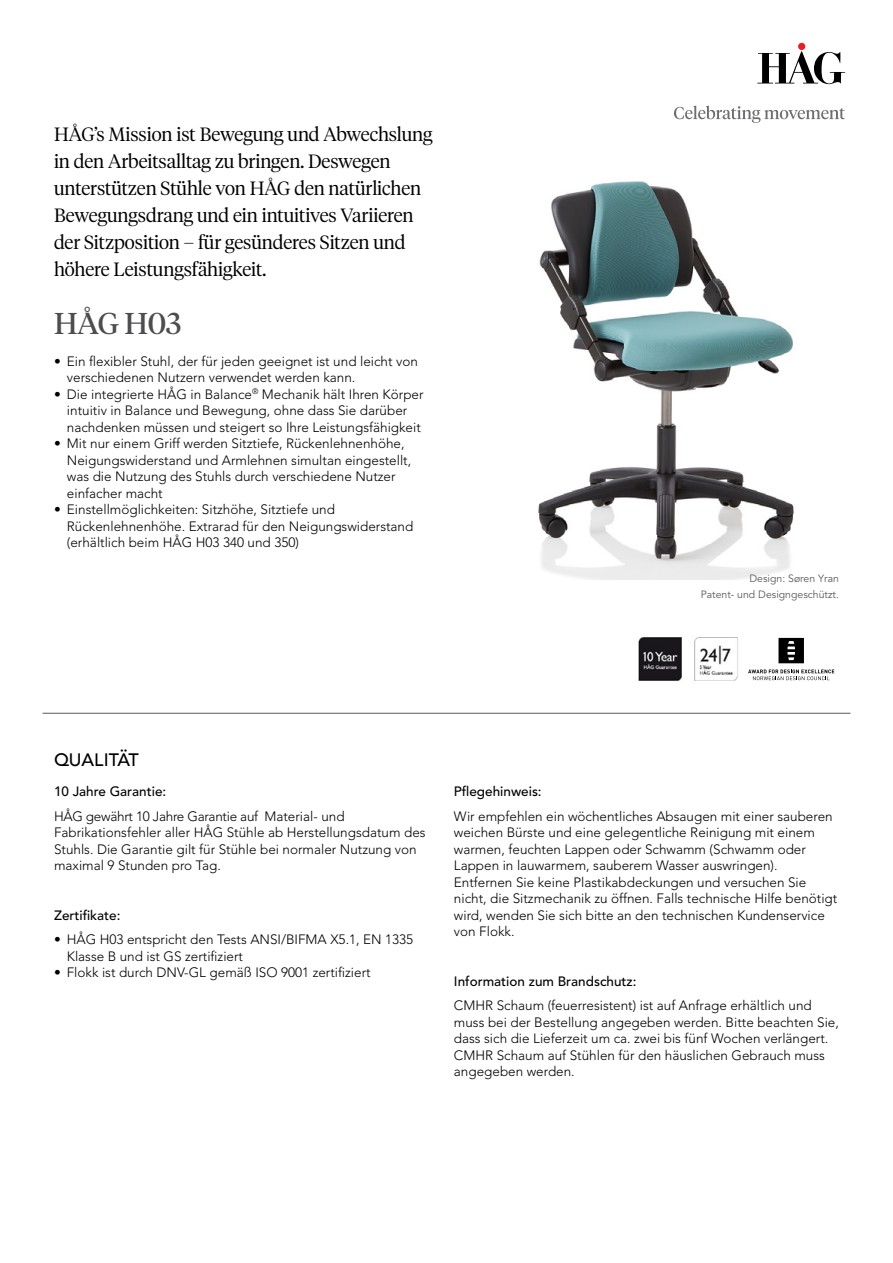
<style>
.page{position:relative;width:893px;height:1263px;background:#fff}
.page>*{position:absolute;margin:0;border:0;box-sizing:border-box;transform-origin:0 0}
.HÅG___Headline_Small{font:30px "Tiempos Headline";letter-spacing:-.01em;color:#4d4d4f}
.HÅG___Headline_Small-2{font:300 19.2px/27px "Tiempos Headline";letter-spacing:-.005em;color:#000}
.HÅG___Body_Copy_10pt{font:500 18px "Avenir";color:#000}
.Bullet_points{font:300 13.5px/16.5px "Avenir LT Std";color:#000}
.HÅG___Body_Copy_10pt-2{font:500 13.5px "Avenir LT Std";color:#000}
.HÅG___Body_Copy_10pt-3{font:10.5px "Avenir LT Std";color:#58595b}
</style>
<div class="page">
<img style="left:538px;top:181px;width:256px;height:398px">
<svg style="left:778px;top:638px;width:26px;height:25px"></svg>
<svg style="left:748px;top:669px;width:86px;height:11px"></svg>
<img style="left:638px;top:637px;width:100px;height:44px">
<hr style="left:43px;top:713px;width:807px;height:1px;background:#58595b">
<div style="left:798px;top:43px;width:7px;height:7px;background:#ed1d24;border-radius:50%"></div>
<svg style="left:757px;top:51px;width:88px;height:33px"></svg>
<svg style="left:674px;top:106px;width:171px;height:17px"></svg>
<p class="HÅG___Headline_Small-2" style="left:54px;top:119px;width:380px">HÅG’s Mission ist Bewegung und Abwechslung in den Arbeitsalltag zu bringen. Deswegen unterstützen Stühle von HÅG den natürlichen Bewegungsdrang und ein intuitives Variieren der Sitzposition – für gesünderes Sitzen und höhere Leistungsfähigkeit.</p>
<p class="HÅG___Headline_Small" style="left:54px;top:303px;width:128px">HÅG H03</p>
<p class="Bullet_points" style="left:67px;top:353px;width:352px;text-indent:-13px">• Ein flexibler Stuhl, der für jeden geeignet ist und leicht von verschiedenen Nutzern verwendet werden kann.</p>
<p class="Bullet_points" style="left:67px;top:386px;width:358px;text-indent:-13px">• Die integrierte HÅG in Balance<sup>®</sup> Mechanik hält Ihren Körper intuitiv in Balance und Bewegung, ohne dass Sie darüber nachdenken müssen und steigert so Ihre Leistungsfähigkeit</p>
<p class="Bullet_points" style="left:67px;top:435px;width:346px;text-indent:-13px">• Mit nur einem Griff werden Sitztiefe, Rückenlehnenhöhe, Neigungswiderstand und Armlehnen simultan eingestellt, was die Nutzung des Stuhls durch verschiedene Nutzer einfacher macht</p>
<p class="Bullet_points" style="left:67px;top:501px;width:348px;text-indent:-13px">• Einstellmöglichkeiten: Sitzhöhe, Sitztiefe und<br>Rückenlehnenhöhe. Extrarad für den Neigungswiderstand (erhältlich beim HÅG H03 340 und 350)</p>
<p class="HÅG___Body_Copy_10pt-3" style="left:749px;top:572px;width:91px">Design: Søren Yran</p>
<p class="HÅG___Body_Copy_10pt-3" style="left:701px;top:589px;width:140px">Patent- und Designgeschützt.</p>
<p class="HÅG___Body_Copy_10pt" style="left:54px;top:744px;width:86px">QUALITÄT</p>
<p class="HÅG___Body_Copy_10pt-2" style="left:54px;top:783px;width:114px">10 Jahre Garantie:</p>
<p class="Bullet_points" style="left:54px;top:808px;width:373px">HÅG gewährt 10 Jahre Garantie auf Material- und Fabrikationsfehler aller HÅG Stühle ab Herstellungsdatum des Stuhls. Die Garantie gilt für Stühle bei normaler Nutzung von maximal 9 Stunden pro Tag.</p>
<p class="HÅG___Body_Copy_10pt-2" style="left:54px;top:907px;width:68px">Zertifikate:</p>
<p class="Bullet_points" style="left:67px;top:932px;width:348px;text-indent:-13px">• HÅG H03 entspricht den Tests ANSI/BIFMA X5.1, EN 1335<br>Klasse B und ist GS zertifiziert</p>
<p class="Bullet_points" style="left:54px;top:965px;width:318px">• Flokk ist durch DNV-GL gemäß ISO 9001 zertifiziert</p>
<p class="HÅG___Body_Copy_10pt-2" style="left:454px;top:783px;width:89px">Pflegehinweis:</p>
<p class="Bullet_points" style="left:454px;top:808px;width:385px">Wir empfehlen ein wöchentliches Absaugen mit einer sauberen weichen Bürste und eine gelegentliche Reinigung mit einem warmen, feuchten Lappen oder Schwamm (Schwamm oder Lappen in lauwarmem, sauberem Wasser auswringen).<br>Entfernen Sie keine Plastikabdeckungen und versuchen Sie nicht, die Sitzmechanik zu öffnen. Falls technische Hilfe benötigt wird, wenden Sie sich bitte an den technischen Kundenservice von Flokk.</p>
<p class="HÅG___Body_Copy_10pt-2" style="left:454px;top:973px;width:184px">Information zum Brandschutz:</p>
<p class="Bullet_points" style="left:454px;top:998px;width:386px">CMHR Schaum (feuerresistent) ist auf Anfrage erhältlich und muss bei der Bestellung angegeben werden. Bitte beachten Sie, dass sich die Lieferzeit um ca. zwei bis fünf Wochen verlängert.</p>
<p class="Bullet_points" style="left:454px;top:1047px;width:372px">CMHR Schaum auf Stühlen für den häuslichen Gebrauch muss angegeben werden.</p>
</div>
